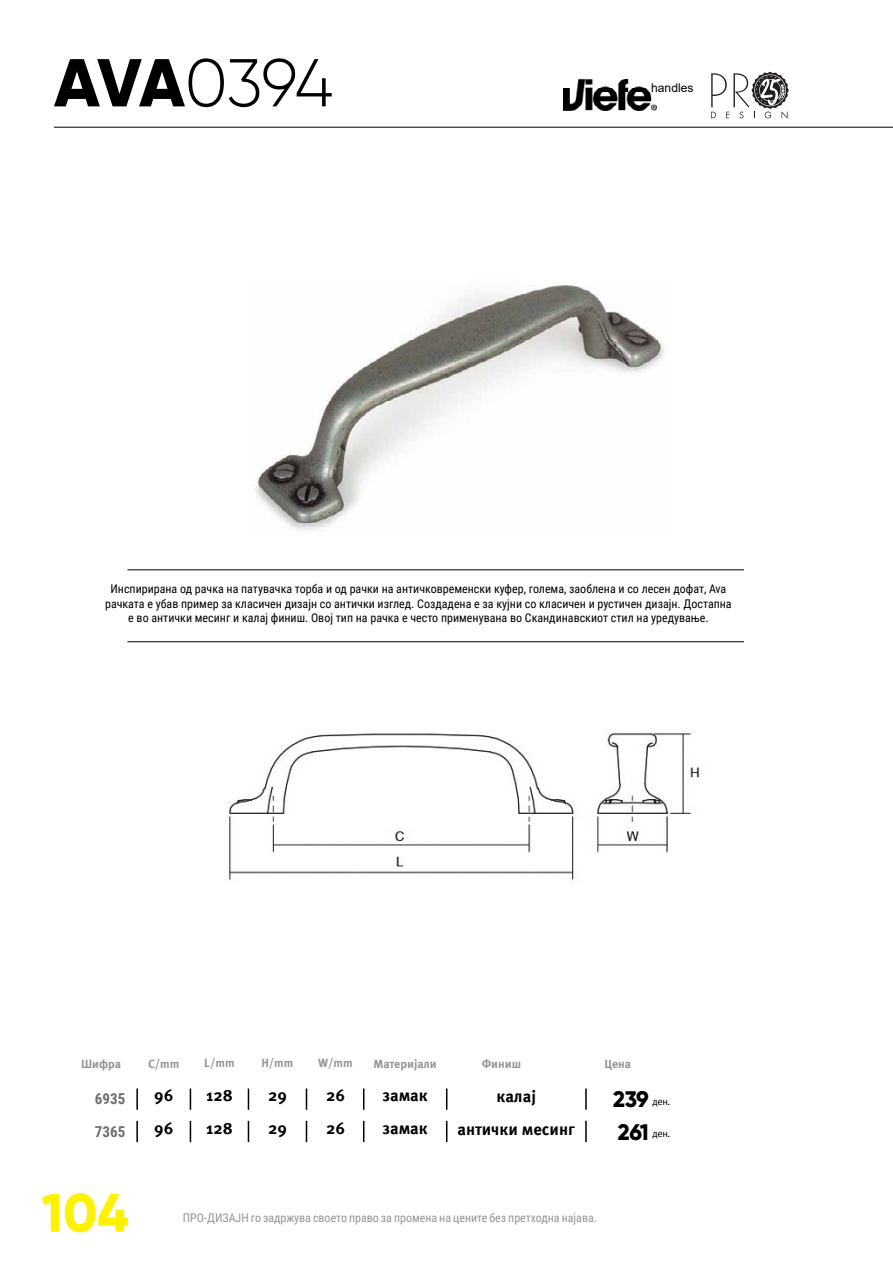
<style>
.page{position:relative;width:893px;height:1263px;background:#fff}
.page>*{position:absolute;margin:0;border:0;box-sizing:border-box;transform-origin:0 0}
.t1{font:300 67.5px "Gilroy";color:#000}
.t2{font:800 54px "Gilroy";color:#fff200}
.t3{font:800 22.5px/33px "Gilroy";letter-spacing:-.025em;color:#000}
.t4{font:700 16.5px/33px "Meta Pro";color:#000}
.t5{font:700 15px "Roboto Condensed";color:#6d6e71}
.t6{font:12px/14.4px "Roboto Condensed";color:#000;text-align:center}
.t7{font:12px "Roboto Condensed";color:#939598}
.t8{font:700 12px "Meta Pro";color:#939598}
.t9{font:12px "Arial";color:#000}
.t10{font:10.2px "Meta Pro";letter-spacing:-.03em;color:#000}
.s1{font-weight:800}
</style>
<div class="page">
<hr style="left:127px;top:569px;width:617px;height:1px;background:#000">
<hr style="left:127px;top:641px;width:617px;height:1px;background:#000">
<img style="left:254px;top:285px;width:411px;height:246px">
<img style="left:229px;top:731px;width:471px;height:152px">
<hr style="left:136px;top:1088px;width:2px;height:22px;background:#000">
<svg style="left:363px;top:1088px;width:1px;height:22px"></svg>
<svg style="left:190px;top:1088px;width:1px;height:22px"></svg>
<svg style="left:248px;top:1088px;width:1px;height:22px"></svg>
<svg style="left:306px;top:1088px;width:1px;height:22px"></svg>
<hr style="left:136px;top:1121px;width:2px;height:21px;background:#000">
<svg style="left:363px;top:1121px;width:1px;height:21px"></svg>
<svg style="left:190px;top:1121px;width:1px;height:21px"></svg>
<svg style="left:248px;top:1121px;width:1px;height:21px"></svg>
<svg style="left:306px;top:1121px;width:1px;height:21px"></svg>
<svg style="left:446px;top:1088px;width:1px;height:22px"></svg>
<hr style="left:585px;top:1088px;width:2px;height:22px;background:#000">
<svg style="left:446px;top:1121px;width:1px;height:21px"></svg>
<hr style="left:585px;top:1121px;width:2px;height:21px;background:#000">
<img style="left:563px;top:79px;width:93px;height:32px">
<svg style="left:711px;top:72px;width:78px;height:46px"></svg>
<hr style="left:54px;top:127px;width:839px;height:1px;background:#000">
<h1 class="t1" style="left:54px;top:42px;width:281px"><span class="s1">AVA</span>0394</h1>
<p class="t9" style="left:651px;top:79px;width:44px">handles</p>
<p class="t6" style="left:105px;top:581px;width:628px">Инспирирана од рачка на патувачка торба и од рачки на античковременски куфер, голема, заоблена и со лесен дофат, Ava рачката е убав пример за класичен дизајн со антички изглед. Создадена е за кујни со класичен и рустичен дизајн. Достапна е во антички месинг и калај финиш. Овој тип на рачка е често применувана во Скандинавскиот стил на уредување.</p>
<p class="t8" style="left:81px;top:1054px;width:42px">Шифра</p>
<p class="t8" style="left:148px;top:1054px;width:33px">C/mm</p>
<p class="t8" style="left:204px;top:1054px;width:32px">L/mm</p>
<p class="t8" style="left:261px;top:1054px;width:34px">H/mm</p>
<p class="t8" style="left:318px;top:1054px;width:36px">W/mm</p>
<p class="t8" style="left:374px;top:1054px;width:65px">Материјали</p>
<p class="t8" style="left:482px;top:1054px;width:41px">Финиш</p>
<p class="t8" style="left:604px;top:1054px;width:28px">Цена</p>
<h3 class="t3" style="left:613px;top:1083px;width:37px">239<br>261</h3>
<h3 class="t4" style="left:154px;top:1078px;width:21px">96<br>96</h3>
<h3 class="t4" style="left:382px;top:1078px;width:47px">замак замак</h3>
<h3 class="t4" style="left:457px;top:1079px;width:119px;text-align:center">калај<br>антички месинг</h3>
<h3 class="t4" style="left:206px;top:1078px;width:28px">128<br>128</h3>
<h3 class="t4" style="left:268px;top:1078px;width:20px">29<br>29</h3>
<h3 class="t4" style="left:326px;top:1078px;width:20px">26<br>26</h3>
<p class="t5" style="left:95px;top:1088px;width:32px">6935</p>
<p class="t5" style="left:95px;top:1121px;width:32px">7365</p>
<p class="t10" style="left:652px;top:1093px;width:20px">ден.</p>
<p class="t10" style="left:652px;top:1126px;width:20px">ден.</p>
<h2 class="t2" style="left:41px;top:1179px;width:89px">104</h2>
<p class="t7" style="left:183px;top:1209px;width:416px">ПРО-ДИЗАЈН го задржува своето право за промена на цените без претходна најава.</p>
</div>
